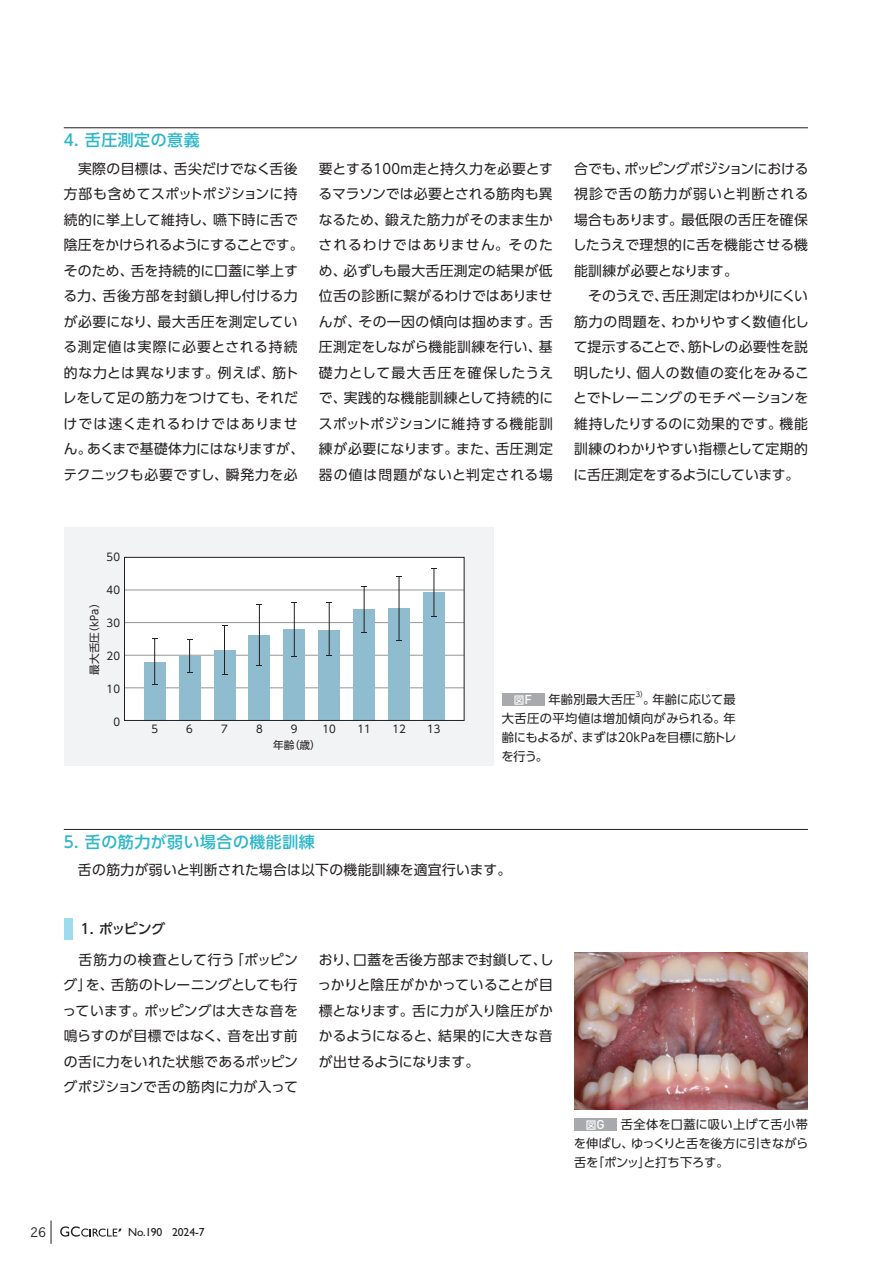
<style>
.page{position:relative;width:893px;height:1263px;background:#fff}
.page>*{position:absolute;margin:0;border:0;box-sizing:border-box;transform-origin:0 0}
.t1{font:500 15.9px "UD Shin Go Pr 6 N";letter-spacing:.03em;color:#2cb6c9}
.t2{font:13.8px/25.5px "UD Shin Go Pr 6 N";letter-spacing:.015em;color:#231f20;text-align:justify}
.t3{font:500 13.8px "UD Shin Go Pr 6 N";letter-spacing:-.05em;color:#231f20}
.t4{font:13.35px "Copperplate Gothic Std 29 AB";color:#231f20}
.t5{font:12.15px/19.2px "UD Shin Go Pr 6 N";letter-spacing:.005em;color:#231f20;text-align:justify}
.t6{font:11.7px "Gill Sans Std";letter-spacing:-.01em;color:#231f20}
.t7{font:10.65px "UD Shin Go C Oniz Pr 6 N";color:#231f20}
.t8{font:10.65px "UD Shin Go Pr 6 N";color:#231f20}
.t9{font:500 10.65px "UD Shin Go Pr 6 N";color:#fff}
.t10{font:7.2px "UD Shin Go C Oniz Pr 6 N";color:#231f20}
.s1{font-family:"UD Shin Go C Oniz Pr 6 N"}
.s2{font-family:"UD Shin Go Pr 6 N"}
.s3{font-family:"DINOT";font-size:12.75px}
</style>
<div class="page">
<div style="left:64px;top:527px;width:429px;height:238px;background:#f2f3f4"></div>
<div style="left:124px;top:557px;width:340px;height:163px;background:#fff"></div>
<hr style="left:124px;top:590px;width:340px;height:1px;background:#939598">
<hr style="left:124px;top:622px;width:340px;height:1px;background:#939598">
<hr style="left:124px;top:655px;width:340px;height:1px;background:#939598">
<hr style="left:124px;top:687px;width:340px;height:1px;background:#939598">
<div style="left:144px;top:662px;width:21px;height:58px;background:#8fbcce"></div>
<div style="left:179px;top:656px;width:21px;height:64px;background:#8fbcce"></div>
<div style="left:214px;top:650px;width:21px;height:70px;background:#8fbcce"></div>
<div style="left:249px;top:635px;width:21px;height:85px;background:#8fbcce"></div>
<div style="left:284px;top:629px;width:21px;height:91px;background:#8fbcce"></div>
<div style="left:319px;top:630px;width:21px;height:90px;background:#8fbcce"></div>
<div style="left:353px;top:609px;width:22px;height:111px;background:#8fbcce"></div>
<div style="left:388px;top:608px;width:22px;height:112px;background:#8fbcce"></div>
<div style="left:423px;top:592px;width:22px;height:128px;background:#8fbcce"></div>
<hr style="left:154px;top:639px;width:1px;height:46px;background:#231f20">
<hr style="left:189px;top:639px;width:1px;height:34px;background:#231f20">
<hr style="left:329px;top:603px;width:1px;height:53px;background:#231f20">
<hr style="left:364px;top:586px;width:1px;height:47px;background:#231f20">
<hr style="left:433px;top:568px;width:1px;height:49px;background:#231f20">
<hr style="left:399px;top:576px;width:1px;height:64px;background:#231f20">
<hr style="left:294px;top:602px;width:1px;height:54px;background:#231f20">
<hr style="left:259px;top:605px;width:1px;height:60px;background:#231f20">
<hr style="left:224px;top:625px;width:1px;height:50px;background:#231f20">
<div style="left:124px;top:557px;width:340px;height:164px;border:1px solid #231f20"></div>
<div style="left:502px;top:693px;width:42px;height:13px;background:#a8a9ad"></div>
<hr style="left:64px;top:829px;width:744px;height:1px;background:#231f20">
<div style="left:574px;top:1118px;width:43px;height:13px;background:#a8a9ad"></div>
<img style="left:574px;top:952px;width:234px;height:158px">
<div style="left:64px;top:918px;width:8px;height:22px;background:#9edbee"></div>
<hr style="left:64px;top:128px;width:744px;height:1px;background:#231f20">
<svg style="left:51px;top:1220px;width:1px;height:24px"></svg>
<svg style="left:60px;top:1226px;width:62px;height:10px"></svg>
<p class="t1" style="left:64px;top:127px;width:137px"><span class="s1">4.</span> 舌圧測定の意義</p>
<p class="t2" style="left:63px;top:155px;width:243px;text-align:left">　実際の目標は、舌尖だけでなく舌後方部も含めてスポットポジションに持続的に挙上して維持し、嚥下時に舌で陰圧をかけられるようにすることです。そのため、舌を持続的に口蓋に挙上する力、舌後方部を封鎖し押し付ける力が必要になり、最大舌圧を測定している測定値は実際に必要とされる持続的な力とは異なります。例えば、筋トレをして足の筋力をつけても、それだけでは速く走れるわけではありません。あくまで基礎体力にはなりますが、テクニックも必要ですし、瞬発力を必</p>
<p class="t2" style="left:318px;top:155px;width:236px">要とする<span class="s1">100m</span>走と持久力を必要とするマラソンでは必要とされる筋肉も異なるため、鍛えた筋力がそのまま生かされるわけではありません。そのため、必ずしも最大舌圧測定の結果が低位舌の診断に繋がるわけではありませんが、その一因の傾向は掴めます。舌圧測定をしながら機能訓練を行い、基礎力として最大舌圧を確保したうえで、実践的な機能訓練として持続的にスポットポジションに維持する機能訓練が必要になります。また、舌圧測定器の値は問題がないと判定される場</p>
<p class="t2" style="left:573px;top:155px;width:238px;text-align:left">合でも、ポッピングポジションにおける視診で舌の筋力が弱いと判断される場合もあります。最低限の舌圧を確保したうえで理想的に舌を機能させる機能訓練が必要となります。<br>　そのうえで、舌圧測定はわかりにくい筋力の問題を、わかりやすく数値化して提示することで、筋トレの必要性を説明したり、個人の数値の変化をみることでトレーニングのモチベーションを維持したりするのに効果的です。機能訓練のわかりやすい指標として定期的に舌圧測定をするようにしています。</p>
<p class="t7" style="left:107px;top:548px;width:15px">50</p>
<p class="t7" style="left:107px;top:581px;width:15px">40</p>
<p class="t7" style="left:107px;top:614px;width:15px">30</p>
<p class="t7" style="left:107px;top:647px;width:15px">20</p>
<p class="t7" style="left:107px;top:680px;width:15px">10</p>
<p class="t7" style="left:113px;top:713px;width:8px">0</p>
<p class="t8" style="left:86px;top:675px;width:78px;rotate:-90deg">最大舌圧（<span class="s1">kPa</span>）</p>
<p class="t7" style="left:151px;top:720px;width:8px">5</p>
<p class="t7" style="left:186px;top:720px;width:8px">6</p>
<p class="t7" style="left:221px;top:720px;width:8px">7</p>
<p class="t7" style="left:256px;top:720px;width:8px">8</p>
<p class="t7" style="left:291px;top:720px;width:8px">9</p>
<p class="t7" style="left:323px;top:720px;width:15px">10</p>
<p class="t7" style="left:357px;top:720px;width:15px">11</p>
<p class="t7" style="left:392px;top:720px;width:15px">12</p>
<p class="t7" style="left:427px;top:720px;width:15px">13</p>
<p class="t8" style="left:273px;top:737px;width:49px">年齢（歳）</p>
<p class="t1" style="left:64px;top:829px;width:252px"><span class="s1">5.</span> 舌の筋力が弱い場合の機能訓練</p>
<p class="t5" style="left:548px;top:689px;width:88px">年齢別最大舌圧</p>
<p class="t10" style="left:636px;top:689px;width:13px">3<span class="s2">）</span></p>
<p class="t5" style="left:501px;top:689px;width:236px;text-indent:142px">。年齢に応じて最大舌圧の平均値は増加傾向がみられる。年齢にもよるが、まずは<span class="s1">20kPa</span>を目標に筋トレを行う。</p>
<p class="t9" style="left:514px;top:691px;width:20px">図<span class="s3">F</span></p>
<p class="t2" style="left:64px;top:857px;width:449px">　舌の筋力が弱いと判断された場合は以下の機能訓練を適宜行います。</p>
<p class="t3" style="left:81px;top:918px;width:86px"><span class="s1">1.</span> ポッピング</p>
<p class="t2" style="left:62px;top:946px;width:237px">　舌筋力の検査として行う「ポッピング」を、舌筋のトレーニングとしても行っています。ポッピングは大きな音を鳴らすのが目標ではなく、音を出す前の舌に力をいれた状態であるポッピングポジションで舌の筋肉に力が入って</p>
<p class="t2" style="left:318px;top:946px;width:238px">おり、口蓋を舌後方部まで封鎖して、しっかりと陰圧がかかっていることが目標となります。舌に力が入り陰圧がかかるようになると、結果的に大きな音が出せるようになります。</p>
<p class="t5" style="left:574px;top:1114px;width:236px;text-indent:47px">舌全体を口蓋に吸い上げて舌小帯を伸ばし、ゆっくりと舌を後方に引きながら舌を「ポンッ」と打ち下ろす。</p>
<p class="t9" style="left:586px;top:1116px;width:20px">図<span class="s3">G</span></p>
<p class="t4" style="left:30px;top:1224px;width:18px">26</p>
<p class="t6" style="left:128px;top:1226px;width:78px">No.190 2024-7</p>
</div>
